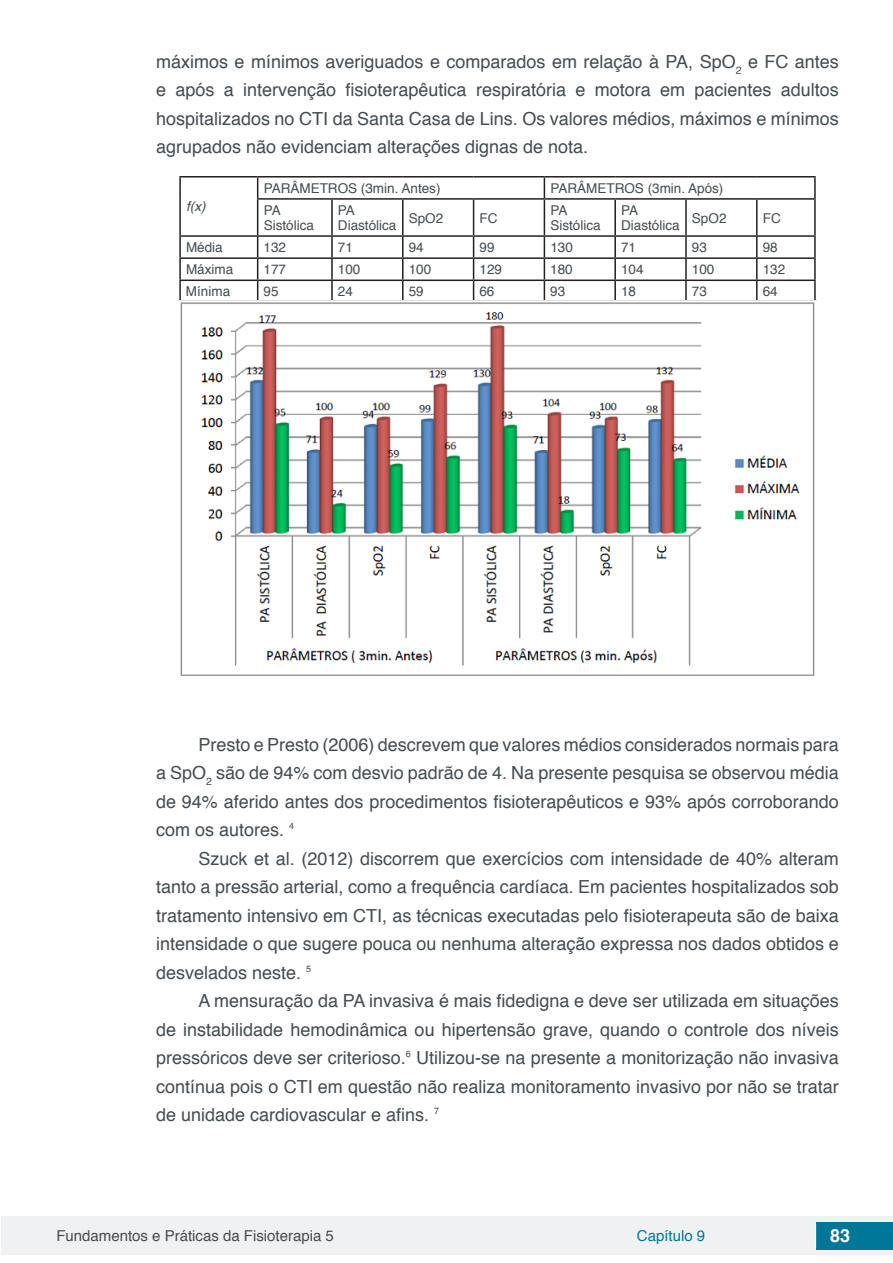
<style>
.page{position:relative;width:893px;height:1263px;background:#fff}
.page>*{position:absolute;margin:0;border:0;box-sizing:border-box;transform-origin:0 0}
.t1{font:18px/28.5px "Helvetica";color:#434c52;text-align:justify}
.t2{font:700 18px "Helvetica";color:#fff}
.t3{font:15px "Helvetica";color:#434c52}
.t4{font:15px "Helvetica";color:#007699}
.t5{font:13.5px/15px "Helvetica";color:#434c52}
.t6{font:italic 13.5px "Helvetica";color:#434c52}
</style>
<div class="page">
<div style="left:1px;top:1216px;width:891px;height:38px;background:#f0f1f2"></div>
<div style="left:816px;top:1222px;width:77px;height:27px;background:#007699"></div>
<svg style="left:815px;top:1224px;width:1px;height:24px"></svg>
<hr style="left:179px;top:176px;width:79px;height:2px;background:#231f20">
<hr style="left:179px;top:178px;width:2px;height:21px;background:#231f20">
<hr style="left:258px;top:176px;width:74px;height:2px;background:#231f20">
<svg style="left:257px;top:178px;width:1px;height:20px"></svg>
<hr style="left:332px;top:176px;width:71px;height:2px;background:#231f20">
<hr style="left:403px;top:176px;width:71px;height:2px;background:#231f20">
<hr style="left:474px;top:176px;width:70px;height:2px;background:#231f20">
<hr style="left:544px;top:176px;width:71px;height:2px;background:#231f20">
<svg style="left:544px;top:178px;width:1px;height:20px"></svg>
<hr style="left:615px;top:176px;width:71px;height:2px;background:#231f20">
<hr style="left:686px;top:176px;width:71px;height:2px;background:#231f20">
<hr style="left:757px;top:176px;width:59px;height:2px;background:#231f20">
<hr style="left:814px;top:178px;width:2px;height:20px;background:#231f20">
<hr style="left:179px;top:199px;width:2px;height:36px;background:#231f20">
<hr style="left:257px;top:198px;width:75px;height:2px;background:#231f20">
<hr style="left:257px;top:200px;width:1px;height:35px;background:#231f20">
<hr style="left:332px;top:198px;width:71px;height:2px;background:#231f20">
<hr style="left:331px;top:200px;width:2px;height:35px;background:#231f20">
<hr style="left:403px;top:198px;width:71px;height:2px;background:#231f20">
<hr style="left:402px;top:200px;width:2px;height:35px;background:#231f20">
<hr style="left:474px;top:198px;width:70px;height:2px;background:#231f20">
<hr style="left:473px;top:200px;width:1px;height:35px;background:#231f20">
<hr style="left:544px;top:198px;width:71px;height:2px;background:#231f20">
<hr style="left:544px;top:200px;width:1px;height:35px;background:#231f20">
<hr style="left:615px;top:198px;width:71px;height:2px;background:#231f20">
<hr style="left:614px;top:200px;width:2px;height:35px;background:#231f20">
<hr style="left:686px;top:198px;width:71px;height:2px;background:#231f20">
<hr style="left:685px;top:200px;width:2px;height:35px;background:#231f20">
<hr style="left:757px;top:198px;width:59px;height:2px;background:#231f20">
<hr style="left:756px;top:200px;width:2px;height:35px;background:#231f20">
<hr style="left:814px;top:200px;width:2px;height:35px;background:#231f20">
<hr style="left:179px;top:235px;width:79px;height:2px;background:#231f20">
<hr style="left:179px;top:237px;width:2px;height:20px;background:#231f20">
<hr style="left:258px;top:235px;width:74px;height:2px;background:#231f20">
<hr style="left:332px;top:235px;width:71px;height:2px;background:#231f20">
<hr style="left:331px;top:237px;width:2px;height:20px;background:#231f20">
<hr style="left:403px;top:235px;width:71px;height:2px;background:#231f20">
<hr style="left:402px;top:237px;width:2px;height:20px;background:#231f20">
<hr style="left:474px;top:235px;width:70px;height:2px;background:#231f20">
<hr style="left:544px;top:235px;width:71px;height:2px;background:#231f20">
<hr style="left:615px;top:235px;width:71px;height:2px;background:#231f20">
<hr style="left:614px;top:237px;width:2px;height:20px;background:#231f20">
<hr style="left:686px;top:235px;width:71px;height:2px;background:#231f20">
<hr style="left:685px;top:237px;width:2px;height:20px;background:#231f20">
<hr style="left:757px;top:235px;width:59px;height:2px;background:#231f20">
<hr style="left:756px;top:237px;width:2px;height:20px;background:#231f20">
<hr style="left:814px;top:237px;width:2px;height:20px;background:#231f20">
<hr style="left:179px;top:257px;width:79px;height:2px;background:#231f20">
<hr style="left:179px;top:259px;width:2px;height:21px;background:#231f20">
<hr style="left:258px;top:257px;width:74px;height:2px;background:#231f20">
<hr style="left:332px;top:257px;width:71px;height:2px;background:#231f20">
<hr style="left:331px;top:259px;width:2px;height:21px;background:#231f20">
<hr style="left:403px;top:257px;width:71px;height:2px;background:#231f20">
<hr style="left:402px;top:259px;width:2px;height:21px;background:#231f20">
<hr style="left:474px;top:257px;width:70px;height:2px;background:#231f20">
<hr style="left:544px;top:257px;width:71px;height:2px;background:#231f20">
<hr style="left:615px;top:257px;width:71px;height:2px;background:#231f20">
<hr style="left:614px;top:259px;width:2px;height:21px;background:#231f20">
<hr style="left:686px;top:257px;width:71px;height:2px;background:#231f20">
<hr style="left:685px;top:259px;width:2px;height:21px;background:#231f20">
<hr style="left:757px;top:257px;width:59px;height:2px;background:#231f20">
<hr style="left:756px;top:259px;width:2px;height:21px;background:#231f20">
<hr style="left:814px;top:259px;width:2px;height:21px;background:#231f20">
<hr style="left:179px;top:280px;width:79px;height:1px;background:#231f20">
<hr style="left:179px;top:281px;width:2px;height:21px;background:#231f20">
<hr style="left:258px;top:280px;width:74px;height:1px;background:#231f20">
<svg style="left:257px;top:237px;width:1px;height:63px"></svg>
<hr style="left:332px;top:280px;width:71px;height:1px;background:#231f20">
<hr style="left:331px;top:281px;width:2px;height:21px;background:#231f20">
<hr style="left:403px;top:280px;width:71px;height:1px;background:#231f20">
<hr style="left:402px;top:281px;width:2px;height:21px;background:#231f20">
<hr style="left:474px;top:280px;width:70px;height:1px;background:#231f20">
<svg style="left:473px;top:237px;width:1px;height:63px"></svg>
<hr style="left:544px;top:280px;width:71px;height:1px;background:#231f20">
<svg style="left:544px;top:237px;width:1px;height:63px"></svg>
<hr style="left:615px;top:280px;width:71px;height:1px;background:#231f20">
<hr style="left:614px;top:281px;width:2px;height:21px;background:#231f20">
<hr style="left:686px;top:280px;width:71px;height:1px;background:#231f20">
<hr style="left:685px;top:281px;width:2px;height:21px;background:#231f20">
<hr style="left:757px;top:280px;width:59px;height:1px;background:#231f20">
<hr style="left:756px;top:281px;width:2px;height:21px;background:#231f20">
<hr style="left:814px;top:281px;width:2px;height:21px;background:#231f20">
<img style="left:179px;top:300px;width:637px;height:376px">
<p class="t1" style="left:156px;top:47px;width:684px">máximos e mínimos averiguados e comparados em relação à PA, SpO<sub>2</sub> e FC antes e após a intervenção fisioterapêutica respiratória e motora em pacientes adultos hospitalizados no CTI da Santa Casa de Lins. Os valores médios, máximos e mínimos agrupados não evidenciam alterações dignas de nota.</p>
<p class="t6" style="left:186px;top:196px;width:21px">f(x)</p>
<p class="t5" style="left:264px;top:181px;width:178px">PARÂMETROS (3min. Antes)</p>
<p class="t5" style="left:550px;top:181px;width:175px">PARÂMETROS (3min. Após)</p>
<p class="t5" style="left:264px;top:203px;width:52px">PA<br>Sistólica</p>
<p class="t5" style="left:338px;top:203px;width:60px">PA<br>Diastólica</p>
<p class="t5" style="left:409px;top:211px;width:36px">SpO2</p>
<p class="t5" style="left:480px;top:211px;width:19px">FC</p>
<p class="t5" style="left:550px;top:203px;width:52px">PA<br>Sistólica</p>
<p class="t5" style="left:621px;top:203px;width:60px">PA<br>Diastólica</p>
<p class="t5" style="left:692px;top:211px;width:36px">SpO2</p>
<p class="t5" style="left:763px;top:211px;width:19px">FC</p>
<p class="t5" style="left:186px;top:240px;width:38px">Média</p>
<p class="t5" style="left:264px;top:240px;width:24px">132</p>
<p class="t5" style="left:338px;top:240px;width:17px">71</p>
<p class="t5" style="left:409px;top:240px;width:17px">94</p>
<p class="t5" style="left:480px;top:240px;width:17px">99</p>
<p class="t5" style="left:550px;top:240px;width:24px">130</p>
<p class="t5" style="left:621px;top:240px;width:17px">71</p>
<p class="t5" style="left:692px;top:240px;width:17px">93</p>
<p class="t5" style="left:763px;top:240px;width:17px">98</p>
<p class="t5" style="left:186px;top:262px;width:49px">Máxima</p>
<p class="t5" style="left:264px;top:262px;width:24px">177</p>
<p class="t5" style="left:338px;top:262px;width:24px">100</p>
<p class="t5" style="left:409px;top:262px;width:24px">100</p>
<p class="t5" style="left:479px;top:262px;width:24px">129</p>
<p class="t5" style="left:550px;top:262px;width:24px">180</p>
<p class="t5" style="left:621px;top:262px;width:24px">104</p>
<p class="t5" style="left:692px;top:262px;width:24px">100</p>
<p class="t5" style="left:763px;top:262px;width:24px">132</p>
<p class="t5" style="left:186px;top:285px;width:46px">Mínima</p>
<p class="t5" style="left:264px;top:285px;width:17px">95</p>
<p class="t5" style="left:338px;top:285px;width:17px">24</p>
<p class="t5" style="left:409px;top:285px;width:17px">59</p>
<p class="t5" style="left:479px;top:285px;width:17px">66</p>
<p class="t5" style="left:550px;top:285px;width:17px">93</p>
<p class="t5" style="left:621px;top:285px;width:17px">18</p>
<p class="t5" style="left:692px;top:285px;width:17px">73</p>
<p class="t5" style="left:763px;top:285px;width:17px">64</p>
<p class="t1" style="left:156px;top:731px;width:684px;text-indent:43px">Presto e Presto (2006) descrevem que valores médios considerados normais para a SpO<sub>2</sub> são de 94% com desvio padrão de 4. Na presente pesquisa se observou média de 94% aferido antes dos procedimentos fisioterapêuticos e 93% após corroborando com os autores. ⁴</p>
<p class="t1" style="left:156px;top:845px;width:684px;text-indent:43px">Szuck et al. (2012) discorrem que exercícios com intensidade de 40% alteram tanto a pressão arterial, como a frequência cardíaca. Em pacientes hospitalizados sob tratamento intensivo em CTI, as técnicas executadas pelo fisioterapeuta são de baixa intensidade o que sugere pouca ou nenhuma alteração expressa nos dados obtidos e desvelados neste. ⁵</p>
<p class="t1" style="left:156px;top:987px;width:684px;text-indent:43px">A mensuração da PA invasiva é mais fidedigna e deve ser utilizada em situações de instabilidade hemodinâmica ou hipertensão grave, quando o controle dos níveis pressóricos deve ser criterioso.⁶ Utilizou-se na presente a monitorização não invasiva contínua pois o CTI em questão não realiza monitoramento invasivo por não se tratar de unidade cardiovascular e afins. ⁷</p>
<p class="t3" style="left:56px;top:1224px;width:279px">Fundamentos e Práticas da Fisioterapia 5</p>
<p class="t4" style="left:637px;top:1224px;width:70px">Capítulo 9</p>
<p class="t2" style="left:830px;top:1221px;width:22px">83</p>
</div>
